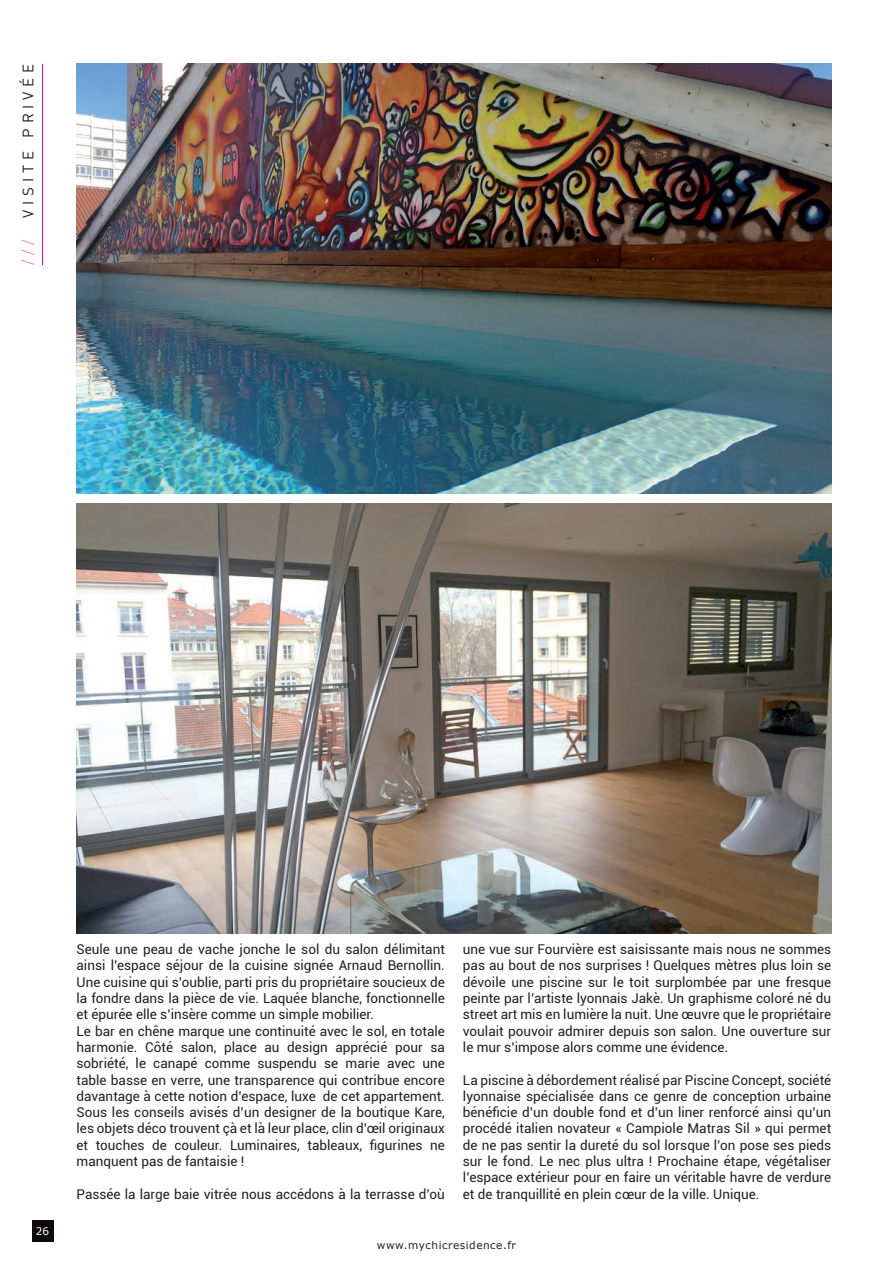
<style>
.page{position:relative;width:893px;height:1263px;background:#fff}
.page>*{position:absolute;margin:0;border:0;box-sizing:border-box;transform-origin:0 0}
.t1{font:15px "DIN";letter-spacing:.32em;color:#231f20}
.t2{font:15px "DIN";color:#f287b6}
.t3{font:13.5px/16.4px "Roboto";color:#231f20;text-align:justify}
.t4{font:10.5px "Verdana";letter-spacing:.05em;color:#231f20}
.t5{font:10.5px "Verdana";color:#fff}
</style>
<div class="page">
<div style="left:32px;top:1220px;width:21px;height:22px;background:#110a0c"></div>
<hr style="left:42px;top:64px;width:1px;height:201px;background:#ed028c">
<img style="left:77px;top:64px;width:754px;height:429px">
<img style="left:77px;top:504px;width:754px;height:429px">
<p class="t1" style="left:19px;top:218px;width:155px;rotate:-90deg">VISITE PRIVÉE</p>
<p class="t2" style="left:19px;top:265px;width:27px;rotate:-90deg">///</p>
<p class="t5" style="left:36px;top:1224px;width:15px">26</p>
<p class="t3" style="left:77px;top:941px;width:370px;text-align:left">Seule une peau de vache jonche le sol du salon délimitant ainsi l’espace séjour de la cuisine signée Arnaud Bernollin.<br>Une cuisine qui s’oublie, parti pris du propriétaire soucieux de la fondre dans la pièce de vie. Laquée blanche, fonctionnelle et épurée elle s’insère comme un simple mobilier.<br>Le bar en chêne marque une continuité avec le sol, en totale harmonie. Côté salon, place au design apprécié pour sa sobriété, le canapé comme suspendu se marie avec une table basse en verre, une transparence qui contribue encore davantage à cette notion d’espace, luxe de cet appartement.<br>Sous les conseils avisés d’un designer de la boutique Kare, les objets déco trouvent çà et là leur place, clin d’œil originaux et touches de couleur. Luminaires, tableaux, figurines ne manquent pas de fantaisie !</p>
<p class="t3" style="left:77px;top:1185px;width:370px">Passée la large baie vitrée nous accédons à la terrasse d’où</p>
<p class="t3" style="left:463px;top:941px;width:370px">une vue sur Fourvière est saisissante mais nous ne sommes pas au bout de nos surprises ! Quelques mètres plus loin se dévoile une piscine sur le toit surplombée par une fresque peinte par l’artiste lyonnais Jakè. Un graphisme coloré né du street art mis en lumière la nuit. Une œuvre que le propriétaire voulait pouvoir admirer depuis son salon. Une ouverture sur le mur s’impose alors comme une évidence.</p>
<p class="t3" style="left:463px;top:1071px;width:370px">La piscine à débordement réalisé par Piscine Concept, société lyonnaise spécialisée dans ce genre de conception urbaine bénéficie d’un double fond et d’un liner renforcé ainsi qu’un procédé italien novateur « Campiole Matras Sil » qui permet de ne pas sentir la dureté du sol lorsque l’on pose ses pieds sur le fond. Le nec plus ultra ! Prochaine étape, végétaliser l’espace extérieur pour en faire un véritable havre de verdure et de tranquillité en plein cœur de la ville. Unique.</p>
<p class="t4" style="left:377px;top:1238px;width:141px">www.mychicresidence.fr</p>
</div>
